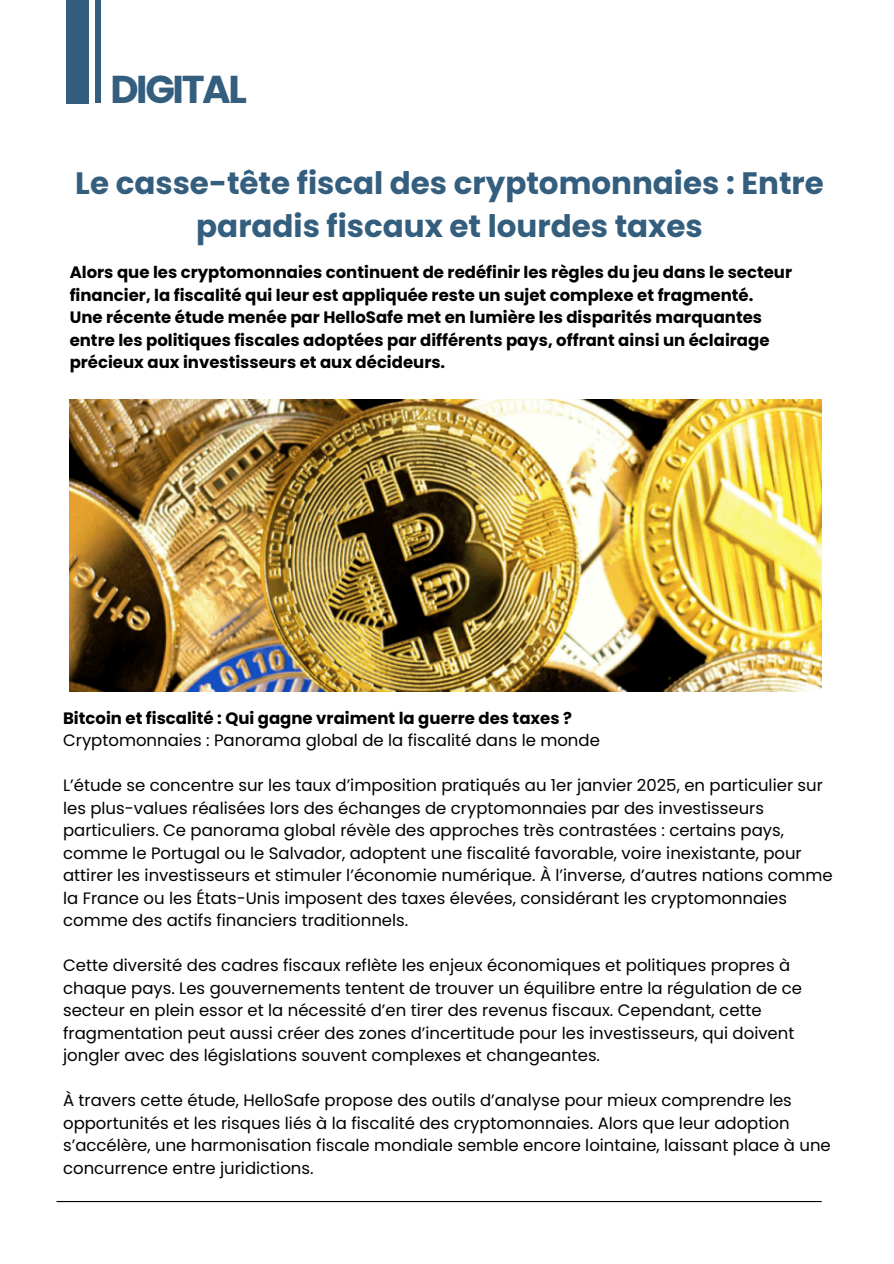
<style>
.page{position:relative;width:894px;height:1264px;background:#fff}
.page>*{position:absolute;margin:0;border:0;box-sizing:border-box;transform-origin:0 0}
.t1{font:700 38.85px "Poppins";letter-spacing:-.06em;color:#345e7d}
.t2{font:700 30.9px/42.8px "Poppins";color:#345e7d;text-align:center}
.t3{font:16.5px/22.5px "Poppins";color:#000}
.t4{font:700 16.5px/22.5px "Poppins";color:#000}
</style>
<div class="page">
<hr style="left:56px;top:1200px;width:765px;height:2px;background:#000">
<div style="left:67px;top:0;width:22px;height:104px;background:#345e7d"></div>
<hr style="left:96px;top:0;width:4px;height:102px;background:#345e7d">
<img style="left:70px;top:399px;width:751px;height:292px">
<h2 class="t1" style="left:110px;top:62px;width:138px">DIGITAL</h2>
<h1 class="t2" style="left:75px;top:162px;width:750px">Le casse-tête fiscal des cryptomonnaies : Entre paradis fiscaux et lourdes taxes</h1>
<h3 class="t4" style="left:70px;top:261px;width:723px">Alors que les cryptomonnaies continuent de redéfinir les règles du jeu dans le secteur financier, la fiscalité qui leur est appliquée reste un sujet complexe et fragmenté.<br>Une récente étude menée par HelloSafe met en lumière les disparités marquantes entre les politiques fiscales adoptées par différents pays, offrant ainsi un éclairage précieux aux investisseurs et aux décideurs.</h3>
<p class="t4" style="left:63px;top:706px;width:510px">Bitcoin et fiscalité : Qui gagne vraiment la guerre des taxes ?</p>
<p class="t3" style="left:63px;top:729px;width:538px">Cryptomonnaies : Panorama global de la fiscalité dans le monde</p>
<p class="t3" style="left:63px;top:774px;width:770px">L’étude se concentre sur les taux d’imposition pratiqués au 1er janvier 2025, en particulier sur les plus-values réalisées lors des échanges de cryptomonnaies par des investisseurs particuliers. Ce panorama global révèle des approches très contrastées : certains pays, comme le Portugal ou le Salvador, adoptent une fiscalité favorable, voire inexistante, pour attirer les investisseurs et stimuler l’économie numérique. À l’inverse, d’autres nations comme la France ou les États-Unis imposent des taxes élevées, considérant les cryptomonnaies comme des actifs financiers traditionnels.</p>
<p class="t3" style="left:63px;top:954px;width:740px">Cette diversité des cadres fiscaux reflète les enjeux économiques et politiques propres à chaque pays. Les gouvernements tentent de trouver un équilibre entre la régulation de ce secteur en plein essor et la nécessité d’en tirer des revenus fiscaux. Cependant, cette fragmentation peut aussi créer des zones d’incertitude pour les investisseurs, qui doivent jongler avec des législations souvent complexes et changeantes.</p>
<p class="t3" style="left:63px;top:1089px;width:769px">À travers cette étude, HelloSafe propose des outils d’analyse pour mieux comprendre les opportunités et les risques liés à la fiscalité des cryptomonnaies. Alors que leur adoption s’accélère, une harmonisation fiscale mondiale semble encore lointaine, laissant place à une concurrence entre juridictions.</p>
</div>
